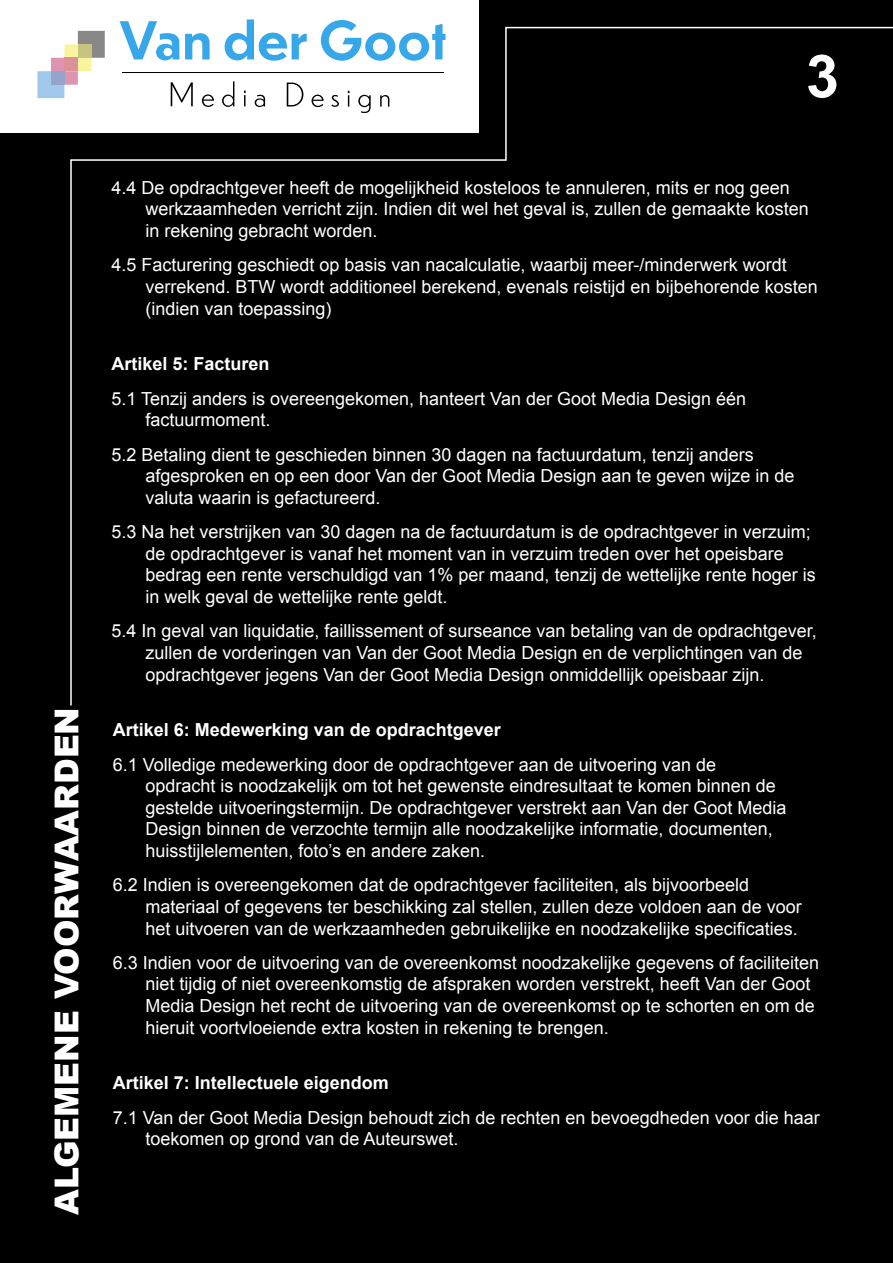
<style>
.page{position:relative;width:893px;height:1263px;background:#000}
.page>*{position:absolute;margin:0;border:0;box-sizing:border-box;transform-origin:0 0}
.t1{font:700 59.4px "Arial";color:#fff}
.t2{font:900 33px "Arial";color:#fff}
.t3{font:18px/21.6px "Arial";color:#fff}
.t4{font:700 18px "Arial";color:#fff}
</style>
<div class="page">
<div style="left:0;top:0;width:478px;height:132px;background:#fff"></div>
<svg style="left:37px;top:44px;width:32px;height:54px"></svg>
<div style="left:51px;top:71px;width:13px;height:14px;background:#96a3cb"></div>
<svg style="left:120px;top:21px;width:37px;height:5px"></svg>
<svg style="left:246px;top:19px;width:8px;height:7px"></svg>
<svg style="left:327px;top:20px;width:116px;height:6px"></svg>
<svg style="left:69px;top:26px;width:824px;height:680px"></svg>
<h1 class="t1" style="left:806px;top:37px;width:35px">3</h1>
<h2 class="t2" style="left:43px;top:1215px;width:509px;rotate:-90deg">ALGEMENE VOORWAARDEN</h2>
<p class="t3" style="left:145px;top:177px;width:665px;text-indent:-34px">4.4 De opdrachtgever heeft de mogelijkheid kosteloos te annuleren, mits er nog geen werkzaamheden verricht zijn. Indien dit wel het geval is, zullen de gemaakte kosten in rekening gebracht worden.</p>
<p class="t3" style="left:145px;top:254px;width:674px;text-indent:-34px">4.5 Facturering geschiedt op basis van nacalculatie, waarbij meer-/minderwerk wordt verrekend. BTW wordt additioneel berekend, evenals reistijd en bijbehorende kosten (indien van toepassing)</p>
<p class="t4" style="left:111px;top:352px;width:160px">Artikel 5: Facturen</p>
<p class="t3" style="left:145px;top:388px;width:602px;text-indent:-34px">5.1 Tenzij anders is overeengekomen, hanteert Van der Goot Media Design één factuurmoment.</p>
<p class="t3" style="left:145px;top:444px;width:651px;text-indent:-34px">5.2 Betaling dient te geschieden binnen 30 dagen na factuurdatum, tenzij anders afgesproken en op een door Van der Goot Media Design aan te geven wijze in de valuta waarin is gefactureerd.</p>
<p class="t3" style="left:145px;top:521px;width:672px;text-indent:-34px">5.3 Na het verstrijken van 30 dagen na de factuurdatum is de opdrachtgever in verzuim; de opdrachtgever is vanaf het moment van in verzuim treden over het opeisbare bedrag een rente verschuldigd van 1% per maand, tenzij de wettelijke rente hoger is in welk geval de wettelijke rente geldt.</p>
<p class="t3" style="left:145px;top:620px;width:673px;text-indent:-34px">5.4 In geval van liquidatie, faillissement of surseance van betaling van de opdrachtgever, zullen de vorderingen van Van der Goot Media Design en de verplichtingen van de opdrachtgever jegens Van der Goot Media Design onmiddellijk opeisbaar zijn.</p>
<p class="t4" style="left:113px;top:718px;width:390px">Artikel 6: Medewerking van de opdrachtgever</p>
<p class="t3" style="left:145px;top:753px;width:642px;text-indent:-33px">6.1 Volledige medewerking door de opdrachtgever aan de uitvoering van de opdracht is noodzakelijk om tot het gewenste eindresultaat te komen binnen de gestelde uitvoeringstermijn. De opdrachtgever verstrekt aan Van der Goot Media Design binnen de verzochte termijn alle noodzakelijke informatie, documenten, huisstijlelementen, foto’s en andere zaken.</p>
<p class="t3" style="left:145px;top:874px;width:658px;text-indent:-33px">6.2 Indien is overeengekomen dat de opdrachtgever faciliteiten, als bijvoorbeeld materiaal of gegevens ter beschikking zal stellen, zullen deze voldoen aan de voor het uitvoeren van de werkzaamheden gebruikelijke en noodzakelijke specificaties.</p>
<p class="t3" style="left:145px;top:952px;width:675px;text-indent:-33px">6.3 Indien voor de uitvoering van de overeenkomst noodzakelijke gegevens of faciliteiten niet tijdig of niet overeenkomstig de afspraken worden verstrekt, heeft Van der Goot Media Design het recht de uitvoering van de overeenkomst op te schorten en om de hieruit voortvloeiende extra kosten in rekening te brengen.</p>
<p class="t4" style="left:113px;top:1071px;width:278px">Artikel 7: Intellectuele eigendom</p>
<p class="t3" style="left:145px;top:1107px;width:676px;text-indent:-33px">7.1 Van der Goot Media Design behoudt zich de rechten en bevoegdheden voor die haar toekomen op grond van de Auteurswet.</p>
</div>
